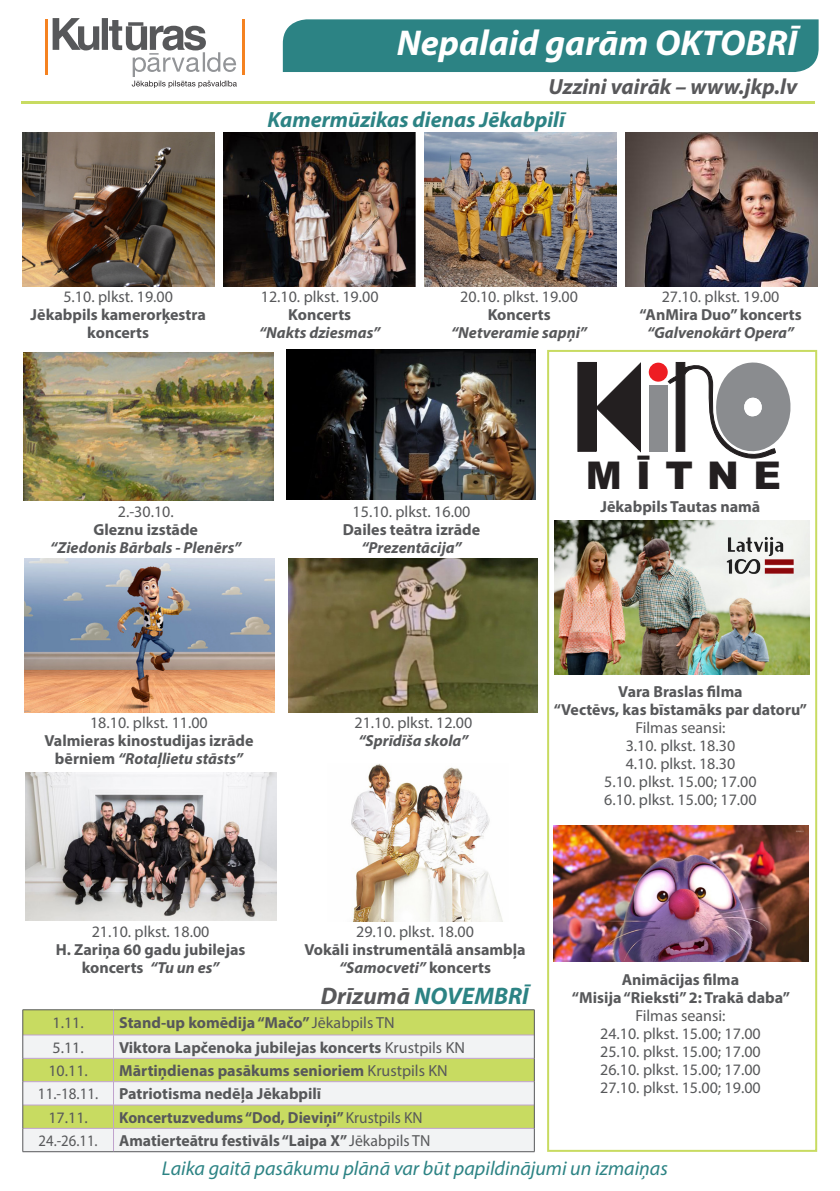
<style>
.page{position:relative;width:840px;height:1191px;background:#fff}
.page>*{position:absolute;margin:0;border:0;box-sizing:border-box;transform-origin:0 0}
.t1{font:900 38.2px "Arial";letter-spacing:.375em;color:#231f20}
.t2{font:italic 700 36px "Myriad Pro";color:#fff}
.t3{font:italic 700 24px "Myriad Pro";color:#2c8384}
.t4{font:italic 700 22px "Myriad Pro";color:#2c8384}
.t5{font:italic 700 22px "Myriad Pro";color:#58585a}
.t6{font:italic 20px "Myriad Pro";color:#2c8384}
.t7{font:700 16px/18px "Myriad Pro";color:#57585a;text-align:center}
.t8{font:16px "Myriad Pro";color:#57585a}
.t9{font:italic 700 16px/18px "Myriad Pro";color:#57585a;text-align:center}
.t10{font:700 16px "Myriad Pro";color:#57585a;scale:.96 1}
.t11{font:16px "Myriad Pro";color:#57585a;scale:.94 1}
.t12{font:16px "Myriad Pro";color:#57585a;scale:.92 1}
.s1{font-style:italic}
.s2{font-weight:400;font-style:normal}
.s3{font-style:normal}
.s4{color:#58585a}
.s5{font-weight:400}
</style>
<div class="page">
<div style="left:547px;top:350px;width:269px;height:801px;border:2px solid #c8db61"></div>
<svg style="left:577px;top:362px;width:214px;height:97px"></svg>
<div style="left:23px;top:1010px;width:293px;height:24px;background:#c8db61"></div>
<svg style="left:23px;top:1035px;width:293px;height:116px;fill:#f2f3f4"></svg>
<hr style="left:23px;top:1034px;width:90px;height:1px;background:#c0a3cd">
<hr style="left:113px;top:1034px;width:420px;height:1px;background:#c0a3cd">
<hr style="left:23px;top:1058px;width:90px;height:1px;background:#c0a3cd">
<hr style="left:113px;top:1058px;width:420px;height:1px;background:#c0a3cd">
<hr style="left:23px;top:1081px;width:90px;height:1px;background:#c0a3cd">
<hr style="left:113px;top:1081px;width:420px;height:1px;background:#c0a3cd">
<hr style="left:23px;top:1104px;width:90px;height:1px;background:#c0a3cd">
<hr style="left:113px;top:1104px;width:420px;height:1px;background:#c0a3cd">
<hr style="left:23px;top:1128px;width:90px;height:1px;background:#c0a3cd">
<hr style="left:113px;top:1128px;width:420px;height:1px;background:#c0a3cd">
<svg style="left:113px;top:1010px;width:1px;height:141px"></svg>
<hr style="left:23px;top:1009px;width:90px;height:1px;background:#57585a">
<hr style="left:113px;top:1009px;width:421px;height:1px;background:#57585a">
<svg style="left:22px;top:1010px;width:1px;height:141px"></svg>
<hr style="left:23px;top:1151px;width:90px;height:1px;background:#57585a">
<hr style="left:113px;top:1151px;width:421px;height:1px;background:#57585a">
<svg style="left:316px;top:1009px;width:219px;height:142px"></svg>
<img style="left:22px;top:133px;width:192px;height:153px">
<img style="left:223px;top:133px;width:192px;height:153px">
<img style="left:23px;top:353px;width:251px;height:147px">
<img style="left:286px;top:350px;width:249px;height:149px">
<img style="left:554px;top:520px;width:254px;height:154px">
<img style="left:553px;top:825px;width:254px;height:136px">
<img style="left:424px;top:133px;width:191px;height:153px">
<img style="left:625px;top:133px;width:191px;height:153px">
<img style="left:24px;top:558px;width:251px;height:154px">
<img style="left:288px;top:558px;width:249px;height:154px">
<img style="left:26px;top:772px;width:250px;height:148px">
<img style="left:351px;top:764px;width:152px;height:157px">
<div style="left:283px;top:19px;width:535px;height:53px;background:#2c8384"></div>
<hr style="left:21px;top:101px;width:793px;height:3px;background:#c8db61">
<svg style="left:53px;top:18px;width:184px;height:70px"></svg>
<hr style="left:45px;top:19px;width:3px;height:55px;background:#f58220">
<hr style="left:242px;top:19px;width:2px;height:55px;background:#f58220">
<img style="left:713px;top:530px;width:86px;height:48px">
<p class="t2" style="left:396px;top:19px;width:402px">Nepalaid garām OKTOBRĪ</p>
<p class="t5" style="left:548px;top:72px;width:250px">Uzzini vairāk – www.jkp.lv</p>
<p class="t4" style="left:267px;top:105px;width:299px">Kamermūzikas dienas Jēkabpilī</p>
<p class="t8" style="left:63px;top:287px;width:111px">5.10. plkst. 19.00</p>
<p class="t7" style="left:31px;top:305px;width:177px">Jēkabpils kamerorķestra koncerts</p>
<p class="t8" style="left:261px;top:287px;width:119px">12.10. plkst. 19.00</p>
<p class="t7" style="left:288px;top:305px;width:64px">Koncerts</p>
<p class="t9" style="left:259px;top:323px;width:123px">“Nakts dziesmas”</p>
<p class="t8" style="left:460px;top:287px;width:119px">20.10. plkst. 19.00</p>
<p class="t7" style="left:487px;top:305px;width:64px">Koncerts</p>
<p class="t9" style="left:451px;top:323px;width:137px">“Netveramie sapņi”</p>
<p class="t8" style="left:661px;top:287px;width:119px">27.10. plkst. 19.00</p>
<p class="t7" style="left:639px;top:305px;width:164px">“AnMira Duo” koncerts <span class="s1">“Galvenokārt Opera”</span></p>
<p class="t1" style="left:585px;top:447px;width:196px">MĪTNE</p>
<p class="t9" style="left:50px;top:502px;width:192px"><span class="s2">2.-30.10.<br></span><span class="s3">Gleznu izstāde<br></span>“Ziedonis Bārbals - Plenērs”</p>
<p class="t8" style="left:352px;top:502px;width:119px">15.10. plkst. 16.00</p>
<p class="t7" style="left:342px;top:520px;width:139px">Dailes teātra izrāde <span class="s1">“Prezentācija”</span></p>
<p class="t7" style="left:600px;top:497px;width:161px">Jēkabpils Tautas namā</p>
<p class="t8" style="left:90px;top:713px;width:119px">18.10. plkst. 11.00</p>
<p class="t7" style="left:44px;top:731px;width:210px">Valmieras kinostudijas izrāde bērniem <span class="s1">“Rotaļlietu stāsts”</span></p>
<p class="t8" style="left:354px;top:713px;width:119px">21.10. plkst. 12.00</p>
<p class="t9" style="left:358px;top:731px;width:111px">“Sprīdīša skola”</p>
<p class="t7" style="left:618px;top:681px;width:126px">Vara Braslas filma</p>
<p class="t7" style="left:553px;top:699px;width:255px">“Vectēvs, kas bīstamāks par datoru”</p>
<p class="t8" style="left:635px;top:717px;width:92px">Filmas seansi:</p>
<p class="t8" style="left:625px;top:735px;width:111px">3.10. plkst. 18.30</p>
<p class="t8" style="left:625px;top:753px;width:111px">4.10. plkst. 18.30</p>
<p class="t8" style="left:604px;top:771px;width:154px">5.10. plkst. 15.00; 17.00</p>
<p class="t8" style="left:604px;top:789px;width:154px">6.10. plkst. 15.00; 17.00</p>
<p class="t8" style="left:92px;top:922px;width:119px">21.10. plkst. 18.00</p>
<p class="t7" style="left:56px;top:940px;width:191px">H. Zariņa 60 gadu jubilejas koncerts <span class="s1">“Tu un es”</span></p>
<p class="t8" style="left:356px;top:922px;width:119px">29.10. plkst. 18.00</p>
<p class="t7" style="left:304px;top:940px;width:223px">Vokāli instrumentālā ansambļa <span class="s1">“Samocveti”</span> koncerts</p>
<p class="t3" style="left:321px;top:980px;width:209px"><span class="s4">Drīzumā</span> NOVEMBRĪ</p>
<p class="t8" style="left:52px;top:1013px;width:33px">1.11.</p>
<p class="t7" style="left:119px;top:1013px;width:277px">Stand-up komēdija “Mačo” <span class="s5">Jēkabpils TN</span></p>
<p class="t8" style="left:52px;top:1037px;width:33px">5.11.</p>
<p class="t7" style="left:119px;top:1037px;width:347px">Viktora Lapčenoka jubilejas koncerts <span class="s5">Krustpils KN</span></p>
<p class="t8" style="left:48px;top:1060px;width:41px">10.11.</p>
<p class="t7" style="left:119px;top:1061px;width:330px">Mārtiņdienas pasākums senioriem <span class="s5">Krustpils KN</span></p>
<p class="t11" style="left:38px;top:1084px;width:66px">11.-18.11.</p>
<p class="t7" style="left:119px;top:1084px;width:203px">Patriotisma nedēļa Jēkabpilī</p>
<p class="t8" style="left:48px;top:1107px;width:41px">17.11.</p>
<p class="t10" style="left:119px;top:1106px;width:317px">Koncertuzvedums “Dod, Dieviņi” <span class="s5">Krustpils KN</span></p>
<p class="t12" style="left:39px;top:1130px;width:66px">24.-26.11.</p>
<p class="t7" style="left:119px;top:1131px;width:312px">Amatierteātru festivāls “Laipa X” <span class="s5">Jēkabpils TN</span></p>
<p class="t7" style="left:571px;top:969px;width:219px">Animācijas filma<br>“Misija “Rieksti” 2: Trakā daba”</p>
<p class="t8" style="left:635px;top:1005px;width:92px">Filmas seansi:</p>
<p class="t8" style="left:599px;top:1023px;width:162px">24.10. plkst. 15.00; 17.00</p>
<p class="t8" style="left:599px;top:1041px;width:162px">25.10. plkst. 15.00; 17.00</p>
<p class="t8" style="left:599px;top:1059px;width:162px">26.10. plkst. 15.00; 17.00</p>
<p class="t8" style="left:599px;top:1077px;width:162px">27.10. plkst. 15.00; 19.00</p>
<p class="t6" style="left:162px;top:1156px;width:507px">Laika gaitā pasākumu plānā var būt papildinājumi un izmaiņas</p>
</div>
